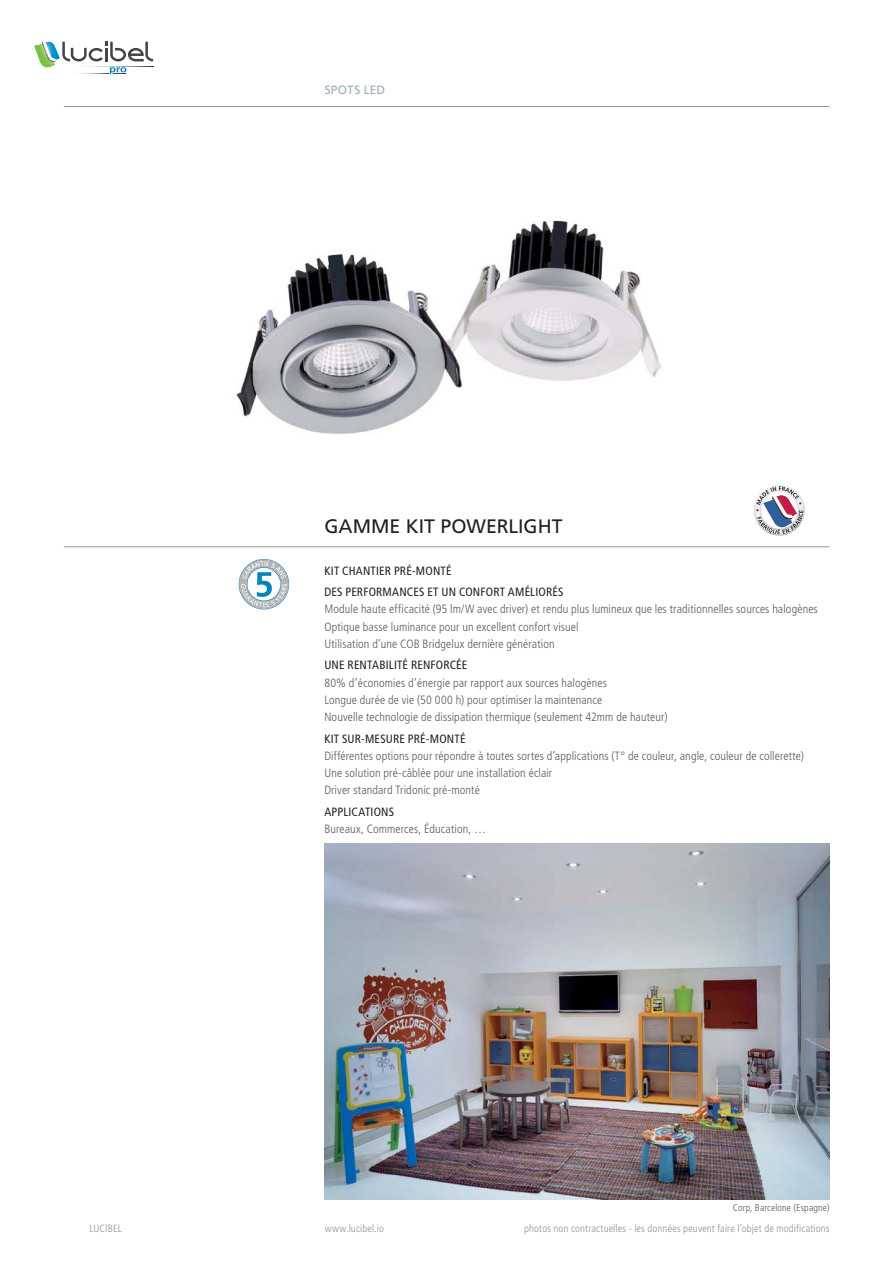
<style>
.page{position:relative;width:893px;height:1263px;background:#fff}
.page>*{position:absolute;margin:0;border:0;box-sizing:border-box;transform-origin:0 0}
.t1{font:19.5px "Frutiger LT";color:#231f20}
.t2{font:300 condensed 12px/17.2px "Frutiger LT";letter-spacing:.01em;color:#58595b}
.t3{font:condensed 12px/21.5px "Frutiger LT";letter-spacing:.015em;color:#231f20}
.t4{font:12px "Frutiger LT";letter-spacing:.015em;color:#98aeba}
.t5{font:300 condensed 10.5px "Frutiger LT";letter-spacing:.015em;color:#8f9194}
.t6{font:300 condensed 9.75px "Frutiger LT";letter-spacing:.02em;color:#58595b}
</style>
<div class="page">
<hr style="left:64px;top:106px;width:765px;height:1px;background:#939598">
<svg style="left:34px;top:41px;width:119px;height:33px"></svg>
<img style="left:72px;top:66px;width:81px;height:1px">
<img style="left:325px;top:843px;width:504px;height:356px">
<img style="left:236px;top:220px;width:426px;height:214px">
<hr style="left:64px;top:546px;width:765px;height:1px;background:#939598">
<svg style="left:238px;top:559px;width:51px;height:50px"></svg>
<svg style="left:754px;top:485px;width:51px;height:51px"></svg>
<p class="t5" style="left:89px;top:1223px;width:34px">LUCIBEL</p>
<p class="t4" style="left:325px;top:86px;width:62px">SPOTS LED</p>
<h1 class="t1" style="left:324px;top:519px;width:239px">GAMME KIT POWERLIGHT</h1>
<p class="t3" style="left:324px;top:560px;width:241px">KIT CHANTIER PRÉ-MONTÉ<br>DES PERFORMANCES ET UN CONFORT AMÉLIORÉS</p>
<p class="t2" style="left:324px;top:601px;width:495px">Module haute efficacité (95 lm/W avec driver) et rendu plus lumineux que les traditionnelles sources halogènes<br>Optique basse luminance pour un excellent confort visuel<br>Utilisation d’une COB Bridgelux dernière génération</p>
<p class="t3" style="left:324px;top:654px;width:144px">UNE RENTABILITÉ RENFORCÉE</p>
<p class="t2" style="left:324px;top:674px;width:344px">80% d’économies d’énergie par rapport aux sources halogènes<br>Longue durée de vie (50 000 h) pour optimiser la maintenance<br>Nouvelle technologie de dissipation thermique (seulement 42mm de hauteur)</p>
<p class="t3" style="left:324px;top:728px;width:143px">KIT SUR-MESURE PRÉ-MONTÉ</p>
<p class="t2" style="left:324px;top:747px;width:481px">Différentes options pour répondre à toutes sortes d’applications (T° de couleur, angle, couleur de collerette)<br>Une solution pré-câblée pour une installation éclair<br>Driver standard Tridonic pré-monté</p>
<p class="t3" style="left:324px;top:801px;width:71px">APPLICATIONS</p>
<p class="t2" style="left:324px;top:821px;width:163px">Bureaux, Commerces, Éducation, …</p>
<p class="t6" style="left:732px;top:1203px;width:98px">Corp, Barcelone (Espagne)</p>
<p class="t5" style="left:325px;top:1223px;width:61px">www.lucibel.io</p>
<p class="t5" style="left:524px;top:1223px;width:307px">photos non contractuelles - les données peuvent faire l’objet de modifications</p>
</div>
